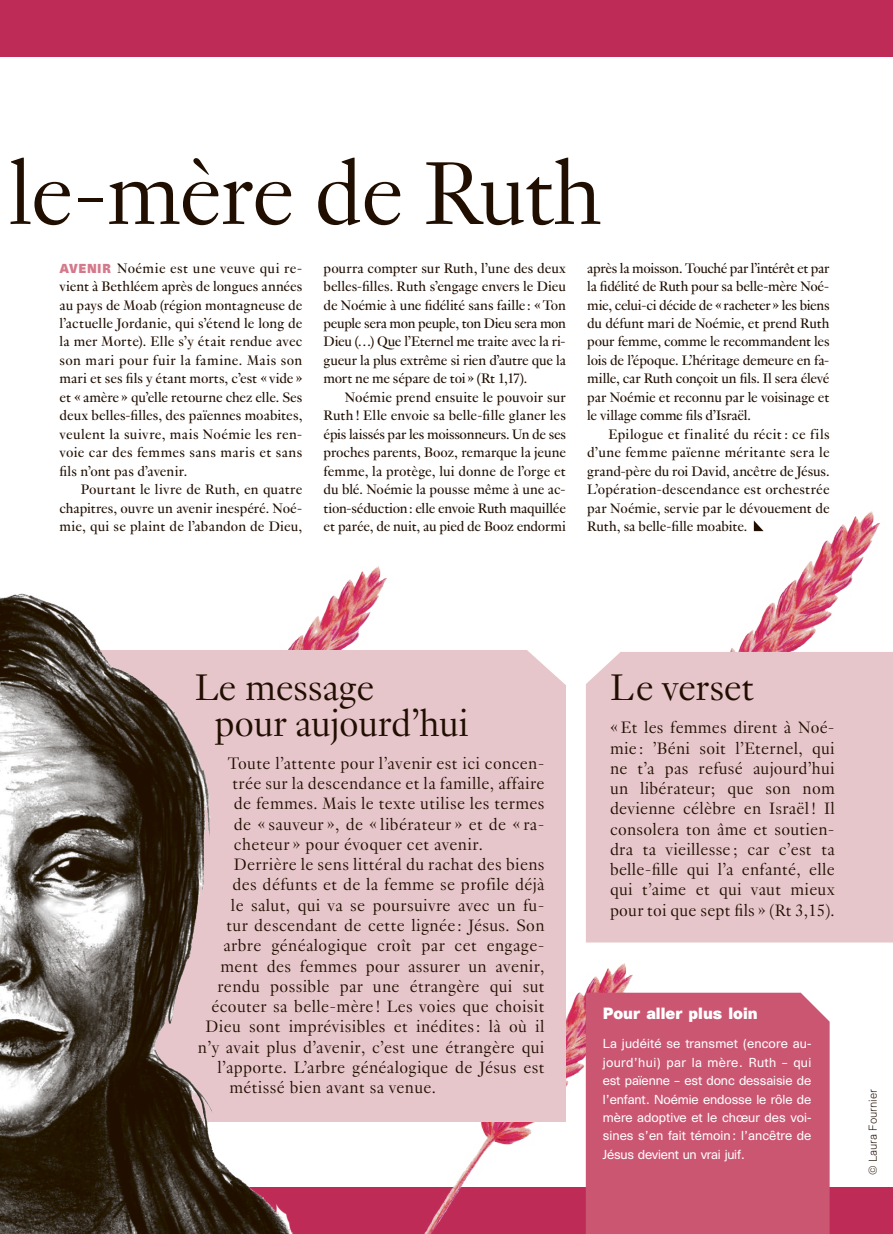
<style>
.page{position:relative;width:893px;height:1234px;background:#fff}
.page>*{position:absolute;margin:0;border:0;box-sizing:border-box;transform-origin:0 0}
.t1{font:300 97.5px "Genath";letter-spacing:-.02em;color:#200e00}
.Titre{font:300 40.5px "Genath";letter-spacing:-.01em;color:#200e00}
.Titre-2{font:300 18px/20.2px "Genath";letter-spacing:.02em;color:#200e00;text-align:justify}
.REF_Texte_indd{font:15px/18.5px "Genath";letter-spacing:-.005em;color:#200e00;text-align:justify}
.REF_Titre-encadre_in{font:700 15px "Unica SB";color:#fff}
.REF_Titre-encadre_in-2{font:12px/18.5px "Unica SB";letter-spacing:-.005em;color:#fff;text-align:justify}
.REF_legendes_copyrig{font:300 10.5px "Unica SB";color:#200e00}
.s1{font-family:"Unica SB";font-weight:700;font-size:12px;color:#d4798b}
</style>
<div class="page">
<div style="left:0;top:0;width:893px;height:1233px;background:#bf2b57"></div>
<div style="left:0;top:57px;width:893px;height:1128px;background:#fff"></div>
<img style="left:730px;top:511px;width:150px;height:140px">
<img style="left:296px;top:963px;width:337px;height:270px">
<img style="left:296px;top:566px;width:91px;height:84px">
<div style="left:0;top:650px;width:566px;height:471px;background:#e6c6cb"></div>
<svg style="left:527px;top:650px;width:39px;height:35px"></svg>
<svg style="left:754px;top:520px;width:10px;height:11px"></svg>
<div style="left:586px;top:992px;width:244px;height:241px;background:#cb5672"></div>
<div style="left:586px;top:651px;width:307px;height:291px;background:#e6c6cb"></div>
<img style="left:0;top:593px;width:296px;height:640px">
<h1 class="t1" style="left:9px;top:124px;width:594px">le-mère de Ruth</h1>
<p class="REF_Texte_indd" style="left:60px;top:257px;width:244px"><span class="s1">AVENIR</span> Noémie est une veuve qui re&shy;vient à Bethléem après de longues années au pays de Moab (région montagneuse de l’actuelle Jordanie, qui s’étend le long de la mer Morte). Elle s’y était rendue avec son mari pour fuir la famine. Mais son mari et ses fils y étant morts, c’est « vide » et « amère » qu’elle retourne chez elle. Ses deux belles-filles, des païennes moabites, veulent la suivre, mais Noémie les ren&shy;voie car des femmes sans maris et sans fils n’ont pas d’avenir.</p>
<p class="REF_Texte_indd" style="left:60px;top:479px;width:244px;text-indent:21px">Pourtant le livre de Ruth, en quatre chapitres, ouvre un avenir inespéré. Noé&shy;mie, qui se plaint de l’abandon de Dieu,</p>
<p class="REF_Texte_indd" style="left:324px;top:257px;width:244px">pourra compter sur Ruth, l’une des deux belles-filles. Ruth s’engage envers le Dieu de Noémie à une fidélité sans faille : « Ton peuple sera mon peuple, ton Dieu sera mon Dieu (…) Que l’Eternel me traite avec la ri&shy;gueur la plus extrême si rien d’autre que la mort ne me sépare de toi » (Rt 1,17).</p>
<p class="REF_Texte_indd" style="left:324px;top:387px;width:244px;text-indent:21px">Noémie prend ensuite le pouvoir sur Ruth ! Elle envoie sa belle-fille glaner les épis laissés par les moissonneurs. Un de ses proches parents, Booz, remarque la jeune femme, la protège, lui donne de l’orge et du blé. Noémie la pousse même à une ac&shy;tion-séduction : elle envoie Ruth maquillée et parée, de nuit, au pied de Booz endormi</p>
<p class="REF_Texte_indd" style="left:587px;top:257px;width:244px">après la moisson. Touché par l’intérêt et par la fidélité de Ruth pour sa belle-mère Noé&shy;mie, celui-ci décide de « racheter » les biens du défunt mari de Noémie, et prend Ruth pour femme, comme le recommandent les lois de l’époque. L’héritage demeure en fa&shy;mille, car Ruth conçoit un fils. Il sera élevé par Noémie et reconnu par le voisinage et le village comme fils d’Israël.</p>
<p class="REF_Texte_indd" style="left:587px;top:423px;width:244px;text-indent:21px">Epilogue et finalité du récit : ce fils d’une femme païenne méritante sera le grand-père du roi David, ancêtre de Jésus.<br>L’opération-descendance est orchestrée par Noémie, servie par le dévouement de Ruth, sa belle-fille moabite.</p>
<p class="Titre" style="left:195px;top:658px;width:181px">Le message</p>
<p class="Titre" style="left:214px;top:694px;width:256px">pour aujourd’hui</p>
<p class="Titre-2" style="left:228px;top:751px;width:318px">Toute l’attente pour l’avenir est ici concen&shy;trée sur la descendance et la famille, affaire de femmes. Mais le texte utilise les termes de « sauveur », de « libérateur » et de « ra&shy;cheteur » pour évoquer cet avenir.</p>
<p class="Titre-2" style="left:234px;top:852px;width:312px">Derrière le sens littéral du rachat des biens</p>
<p class="Titre-2" style="left:232px;top:873px;width:314px">des défunts et de la femme se profile déjà</p>
<p class="Titre-2" style="left:231px;top:893px;width:315px">le salut, qui va se poursuivre avec un fu-</p>
<p class="Titre-2" style="left:226px;top:913px;width:320px">tur descendant de cette lignée: Jésus. Son</p>
<p class="Titre-2" style="left:223px;top:933px;width:323px">arbre généalogique croît par cet engage-</p>
<p class="Titre-2" style="left:220px;top:954px;width:325px">ment des femmes pour assurer un avenir,</p>
<p class="Titre-2" style="left:217px;top:974px;width:329px">rendu possible par une étrangère qui sut</p>
<p class="Titre-2" style="left:211px;top:994px;width:335px">écouter sa belle-mère! Les voies que choisit</p>
<p class="Titre-2" style="left:205px;top:1014px;width:340px">Dieu sont imprévisibles et inédites: là où il</p>
<p class="Titre-2" style="left:198px;top:1035px;width:348px">n’y avait plus d’avenir, c’est une étrangère qui</p>
<p class="Titre-2" style="left:217px;top:1055px;width:328px">l’apporte. L’arbre généalogique de Jésus est</p>
<p class="Titre-2" style="left:229px;top:1075px;width:208px">métissé bien avant sa venue.</p>
<p class="Titre" style="left:610px;top:658px;width:146px">Le verset</p>
<p class="Titre-2" style="left:610px;top:716px;width:226px">«Et les femmes dirent à Noé&shy;mie : ’Béni soit l’Eternel, qui ne t’a pas refusé aujourd’hui un libérateur; que son nom devienne célèbre en Israël ! Il consolera ton âme et soutien&shy;dra ta vieillesse ; car c’est ta belle-fille qui l’a enfanté, elle qui t’aime et qui vaut mieux pour toi que sept fils » (Rt 3,15).</p>
<p class="REF_Titre-encadre_in" style="left:603px;top:1003px;width:157px">Pour aller plus loin</p>
<p class="REF_Titre-encadre_in-2" style="left:603px;top:1034px;width:210px">La judéité se transmet (encore au&shy;jourd’hui) par la mère. Ruth – qui est païenne – est donc dessaisie de l’enfant. Noémie endosse le rôle de mère adoptive et le chœur des voi&shy;sines s’en fait témoin : l’ancêtre de Jésus devient un vrai juif.</p>
<p class="REF_legendes_copyrig" style="left:867px;top:1175px;width:87px;rotate:-90deg">© Laura Fournier</p>
</div>
